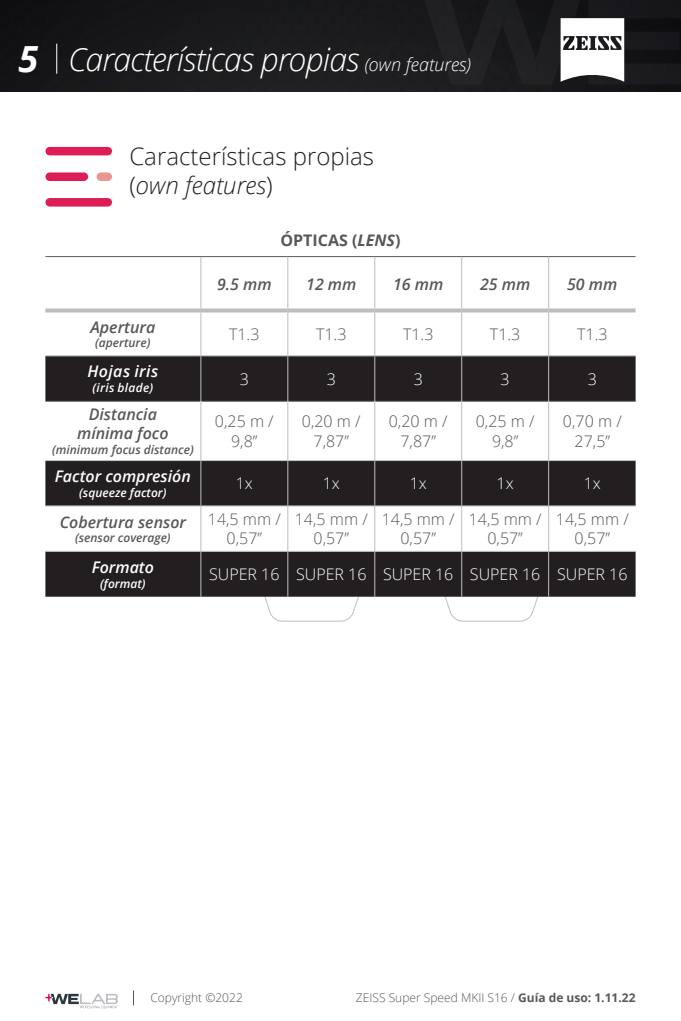
<style>
.page{position:relative;width:681px;height:1021px;background:#fff}
.page>*{position:absolute;margin:0;border:0;box-sizing:border-box;transform-origin:0 0}
.t1{font:italic 700 36px "Open Sans";color:#fff}
.t2{font:italic 300 32px "Open Sans";letter-spacing:-.025em;color:#fff}
.Estilo_de_párrafo_1{font:300 24px/28.8px "Open Sans";color:#231f20}
.t3{font:300 16px/19.2px "Open Sans";color:#57585a;text-align:center}
.t4{font:italic 600 16px "Open Sans";color:#57585a}
.t5{font:300 16px "Open Sans";color:#fff}
.t6{font:italic 600 16px "Open Sans";color:#fff}
.t7{font:700 16px "Open Sans";color:#57585a}
.t8{font:italic 600 16px "Open Sans";letter-spacing:.025em;color:#fff}
.t9{font:300 12px "Open Sans";color:#57585a}
.t10{font:italic 600 12px "Open Sans";color:#57585a}
.t11{font:italic 600 12px "Open Sans";color:#fff}
.t12{font:italic 600 12px "Open Sans";letter-spacing:.025em;color:#fff}
.s1{font-size:18px}
.s2{font-style:italic}
.s3{font-weight:700}
</style>
<div class="page">
<img style="left:0;top:0;width:680px;height:91px">
<hr style="left:56px;top:44px;width:1px;height:30px;background:#fff">
<svg style="left:133px;top:990px;width:1px;height:15px"></svg>
<svg style="left:45px;top:993px;width:73px;height:15px"></svg>
<svg style="left:82px;top:596px;width:516px;height:25px"></svg>
<svg style="left:560px;top:18px;width:64px;height:64px"></svg>
<div style="left:45px;top:356px;width:590px;height:240px;background:#231f20"></div>
<svg style="left:45px;top:402px;width:590px;height:148px"></svg>
<hr style="left:45px;top:400px;width:155px;height:2px;background:#57585a">
<hr style="left:201px;top:400px;width:86px;height:2px;background:#57585a">
<hr style="left:288px;top:400px;width:86px;height:2px;background:#57585a">
<hr style="left:375px;top:400px;width:86px;height:2px;background:#57585a">
<hr style="left:462px;top:400px;width:86px;height:2px;background:#57585a">
<hr style="left:549px;top:400px;width:86px;height:2px;background:#57585a">
<hr style="left:45px;top:256px;width:156px;height:1px;background:#57585a">
<hr style="left:201px;top:256px;width:87px;height:1px;background:#57585a">
<hr style="left:288px;top:256px;width:86px;height:1px;background:#57585a">
<hr style="left:374px;top:256px;width:87px;height:1px;background:#57585a">
<hr style="left:461px;top:256px;width:87px;height:1px;background:#57585a">
<hr style="left:548px;top:256px;width:87px;height:1px;background:#57585a">
<hr style="left:200px;top:257px;width:1px;height:51px;background:#bcbdc0">
<hr style="left:374px;top:257px;width:1px;height:51px;background:#bcbdc0">
<hr style="left:200px;top:356px;width:1px;height:45px;background:#bcbdc0">
<hr style="left:287px;top:356px;width:1px;height:45px;background:#bcbdc0">
<hr style="left:374px;top:356px;width:1px;height:45px;background:#bcbdc0">
<hr style="left:461px;top:356px;width:1px;height:45px;background:#bcbdc0">
<hr style="left:547px;top:356px;width:2px;height:45px;background:#bcbdc0">
<hr style="left:200px;top:401px;width:1px;height:59px;background:#bcbdc0">
<hr style="left:287px;top:401px;width:1px;height:59px;background:#bcbdc0">
<hr style="left:374px;top:401px;width:1px;height:59px;background:#bcbdc0">
<hr style="left:461px;top:401px;width:1px;height:59px;background:#bcbdc0">
<hr style="left:547px;top:401px;width:2px;height:59px;background:#bcbdc0">
<hr style="left:200px;top:461px;width:1px;height:44px;background:#bcbdc0">
<hr style="left:287px;top:461px;width:1px;height:44px;background:#bcbdc0">
<hr style="left:374px;top:461px;width:1px;height:44px;background:#bcbdc0">
<hr style="left:461px;top:461px;width:1px;height:44px;background:#bcbdc0">
<hr style="left:547px;top:461px;width:2px;height:44px;background:#bcbdc0">
<hr style="left:200px;top:506px;width:1px;height:45px;background:#bcbdc0">
<hr style="left:287px;top:506px;width:1px;height:45px;background:#bcbdc0">
<hr style="left:374px;top:506px;width:1px;height:45px;background:#bcbdc0">
<hr style="left:461px;top:506px;width:1px;height:45px;background:#bcbdc0">
<hr style="left:547px;top:506px;width:2px;height:45px;background:#bcbdc0">
<hr style="left:200px;top:552px;width:1px;height:44px;background:#bcbdc0">
<hr style="left:287px;top:552px;width:1px;height:44px;background:#bcbdc0">
<hr style="left:374px;top:552px;width:1px;height:44px;background:#bcbdc0">
<hr style="left:461px;top:552px;width:1px;height:44px;background:#bcbdc0">
<hr style="left:547px;top:552px;width:2px;height:44px;background:#bcbdc0">
<svg style="left:45px;top:308px;width:156px;height:4px"></svg>
<svg style="left:201px;top:308px;width:87px;height:4px"></svg>
<svg style="left:288px;top:308px;width:86px;height:4px"></svg>
<svg style="left:374px;top:308px;width:87px;height:4px"></svg>
<svg style="left:461px;top:308px;width:87px;height:4px"></svg>
<svg style="left:548px;top:308px;width:87px;height:4px"></svg>
<hr style="left:45px;top:355px;width:156px;height:1px;background:#bcbdc0">
<hr style="left:201px;top:355px;width:87px;height:1px;background:#bcbdc0">
<hr style="left:288px;top:355px;width:86px;height:1px;background:#bcbdc0">
<hr style="left:374px;top:355px;width:87px;height:1px;background:#bcbdc0">
<hr style="left:461px;top:355px;width:87px;height:1px;background:#bcbdc0">
<hr style="left:548px;top:355px;width:87px;height:1px;background:#bcbdc0">
<hr style="left:200px;top:312px;width:1px;height:43px;background:#bcbdc0">
<hr style="left:287px;top:312px;width:1px;height:43px;background:#bcbdc0">
<hr style="left:374px;top:312px;width:1px;height:43px;background:#bcbdc0">
<hr style="left:461px;top:312px;width:1px;height:43px;background:#bcbdc0">
<hr style="left:547px;top:312px;width:2px;height:43px;background:#bcbdc0">
<hr style="left:287px;top:257px;width:1px;height:51px;background:#bcbdc0">
<hr style="left:461px;top:257px;width:1px;height:51px;background:#bcbdc0">
<hr style="left:547px;top:257px;width:2px;height:51px;background:#bcbdc0">
<hr style="left:45px;top:460px;width:156px;height:1px;background:#bcbdc0">
<hr style="left:201px;top:460px;width:87px;height:1px;background:#bcbdc0">
<hr style="left:288px;top:460px;width:86px;height:1px;background:#bcbdc0">
<hr style="left:374px;top:460px;width:87px;height:1px;background:#bcbdc0">
<hr style="left:461px;top:460px;width:87px;height:1px;background:#bcbdc0">
<hr style="left:548px;top:460px;width:87px;height:1px;background:#bcbdc0">
<hr style="left:45px;top:505px;width:156px;height:1px;background:#bcbdc0">
<hr style="left:201px;top:505px;width:87px;height:1px;background:#bcbdc0">
<hr style="left:288px;top:505px;width:86px;height:1px;background:#bcbdc0">
<hr style="left:374px;top:505px;width:87px;height:1px;background:#bcbdc0">
<hr style="left:461px;top:505px;width:87px;height:1px;background:#bcbdc0">
<hr style="left:548px;top:505px;width:87px;height:1px;background:#bcbdc0">
<hr style="left:45px;top:550px;width:156px;height:2px;background:#bcbdc0">
<hr style="left:201px;top:550px;width:87px;height:2px;background:#bcbdc0">
<hr style="left:288px;top:550px;width:86px;height:2px;background:#bcbdc0">
<hr style="left:374px;top:550px;width:87px;height:2px;background:#bcbdc0">
<hr style="left:461px;top:550px;width:87px;height:2px;background:#bcbdc0">
<hr style="left:548px;top:550px;width:87px;height:2px;background:#bcbdc0">
<div style="left:45px;top:147px;width:67px;height:8px;background:#dc1d56;border-radius:4px"></div>
<div style="left:45px;top:172px;width:43px;height:9px;background:#dc1d56;border-radius:4px"></div>
<div style="left:97px;top:172px;width:15px;height:9px;background:#ec948f;border-radius:4px"></div>
<div style="left:45px;top:198px;width:67px;height:8px;background:#dc1d56;border-radius:4px"></div>
<h1 class="t1" style="left:18px;top:33px;width:21px">5</h1>
<p class="t2" style="left:68px;top:38px;width:404px">Características propias <span class="s1">(own features)</span></p>
<p class="Estilo_de_párrafo_1" style="left:129px;top:141px;width:246px">Características propias (<span class="s2">own features</span>)</p>
<p class="t7" style="left:280px;top:228px;width:121px">ÓPTICAS (<span class="s2">LENS</span>)</p>
<p class="t4" style="left:90px;top:316px;width:66px">Apertura</p>
<p class="t10" style="left:95px;top:335px;width:57px">(aperture)</p>
<p class="t8" style="left:87px;top:361px;width:72px">Hojas iris</p>
<p class="t12" style="left:92px;top:379px;width:62px">(iris blade)</p>
<p class="t4" style="left:89px;top:403px;width:70px">Distancia</p>
<p class="t4" style="left:77px;top:422px;width:93px">mínima foco</p>
<p class="t10" style="left:52px;top:441px;width:143px">(minimum focus distance)</p>
<p class="t6" style="left:55px;top:465px;width:137px">Factor compresión</p>
<p class="t11" style="left:79px;top:484px;width:89px">(squeeze factor)</p>
<p class="t4" style="left:60px;top:511px;width:128px">Cobertura sensor</p>
<p class="t10" style="left:75px;top:529px;width:97px">(sensor coverage)</p>
<p class="t6" style="left:92px;top:556px;width:64px">Formato</p>
<p class="t11" style="left:100px;top:575px;width:47px">(format)</p>
<p class="t4" style="left:217px;top:273px;width:56px">9.5 mm</p>
<p class="t4" style="left:306px;top:273px;width:52px">12 mm</p>
<p class="t4" style="left:393px;top:273px;width:52px">16 mm</p>
<p class="t4" style="left:480px;top:273px;width:52px">25 mm</p>
<p class="t4" style="left:566px;top:273px;width:52px">50 mm</p>
<p class="t3" style="left:229px;top:324px;width:32px">T1.3</p>
<p class="t3" style="left:316px;top:324px;width:32px">T1.3</p>
<p class="t3" style="left:403px;top:324px;width:32px">T1.3</p>
<p class="t3" style="left:489px;top:324px;width:32px">T1.3</p>
<p class="t3" style="left:577px;top:324px;width:32px">T1.3</p>
<p class="t5" style="left:240px;top:368px;width:11px">3</p>
<p class="t5" style="left:326px;top:368px;width:11px">3</p>
<p class="t5" style="left:413px;top:368px;width:11px">3</p>
<p class="t5" style="left:500px;top:368px;width:11px">3</p>
<p class="t5" style="left:587px;top:368px;width:11px">3</p>
<p class="t3" style="left:215px;top:411px;width:60px">0,25 m /</p>
<p class="t3" style="left:231px;top:431px;width:28px">9,8’’</p>
<p class="t3" style="left:302px;top:411px;width:60px">0,20 m /<br>7,87’’</p>
<p class="t3" style="left:388px;top:411px;width:60px">0,20 m /<br>7,87’’</p>
<p class="t3" style="left:475px;top:411px;width:60px">0,25 m /</p>
<p class="t3" style="left:492px;top:431px;width:28px">9,8’’</p>
<p class="t3" style="left:562px;top:411px;width:60px">0,70 m /<br>27,5’’</p>
<p class="t5" style="left:236px;top:472px;width:19px">1x</p>
<p class="t5" style="left:322px;top:472px;width:19px">1x</p>
<p class="t5" style="left:409px;top:472px;width:19px">1x</p>
<p class="t5" style="left:496px;top:472px;width:19px">1x</p>
<p class="t5" style="left:583px;top:472px;width:19px">1x</p>
<p class="t3" style="left:208px;top:509px;width:74px">14,5 mm /<br>0,57’’</p>
<p class="t3" style="left:295px;top:509px;width:74px">14,5 mm /<br>0,57’’</p>
<p class="t3" style="left:381px;top:509px;width:74px">14,5 mm /<br>0,57’’</p>
<p class="t3" style="left:468px;top:509px;width:74px">14,5 mm /<br>0,57’’</p>
<p class="t3" style="left:555px;top:509px;width:74px">14,5 mm /<br>0,57’’</p>
<p class="t5" style="left:209px;top:563px;width:72px">SUPER 16</p>
<p class="t5" style="left:296px;top:563px;width:72px">SUPER 16</p>
<p class="t5" style="left:383px;top:563px;width:72px">SUPER 16</p>
<p class="t5" style="left:470px;top:563px;width:72px">SUPER 16</p>
<p class="t5" style="left:557px;top:563px;width:72px">SUPER 16</p>
<p class="t9" style="left:150px;top:989px;width:94px">Copyright ©2022</p>
<p class="t9" style="left:356px;top:989px;width:281px">ZEISS Super Speed MKII S16 / <span class="s3">Guía de uso: 1.11.22</span></p>
</div>
